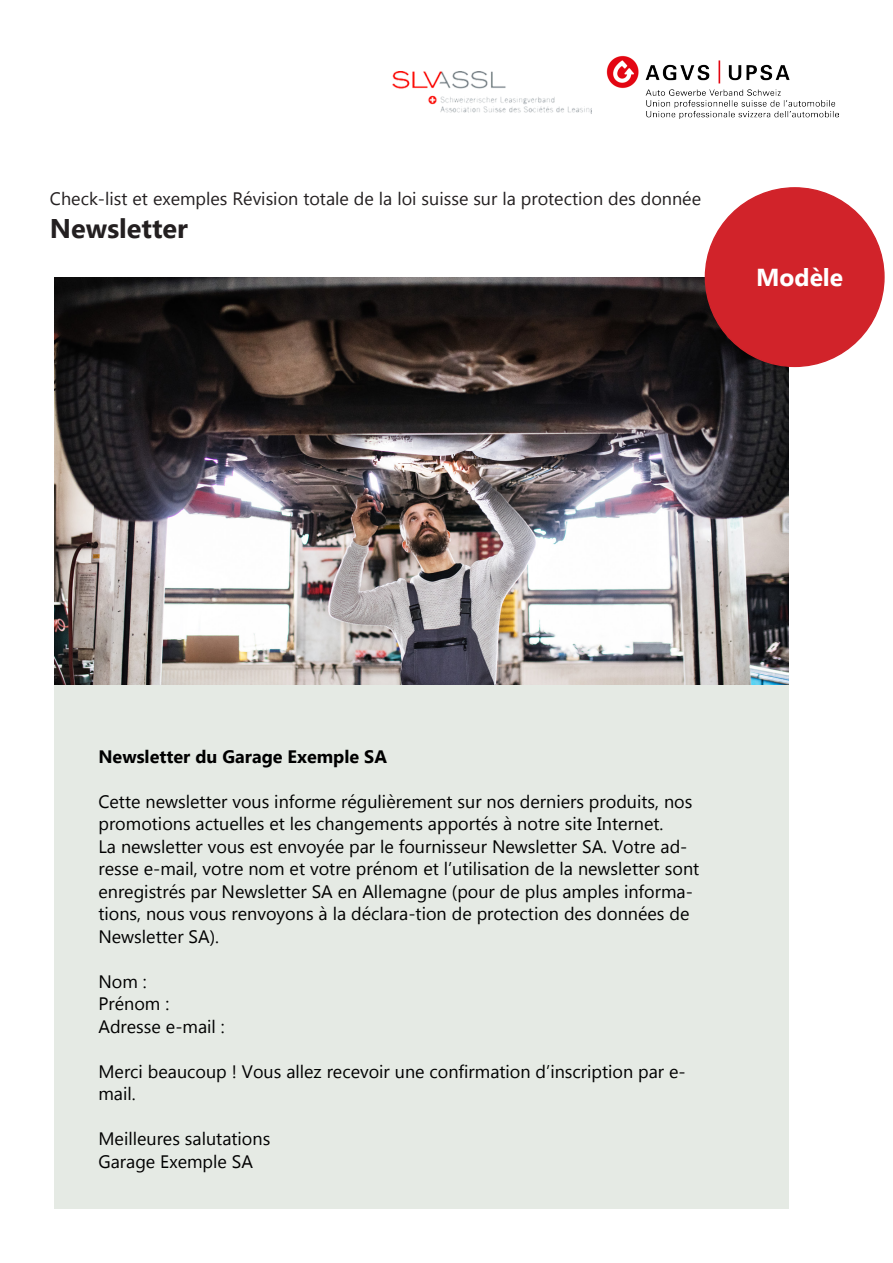
<style>
.page{position:relative;width:893px;height:1263px;background:#fff}
.page>*{position:absolute;margin:0;border:0;box-sizing:border-box;transform-origin:0 0}
.t1{font:700 27px "Microsoft New Tai Lue";color:#231f20}
.t2{font:700 24.45px "Microsoft New Tai Lue";color:#fff}
.t3{font:18px/22.5px "Microsoft New Tai Lue";color:#000}
.t4{font:18px "Microsoft New Tai Lue";color:#231f20}
.t5{font:700 18px "Microsoft New Tai Lue";color:#000}
</style>
<div class="page">
<div style="left:54px;top:685px;width:735px;height:524px;background:#e5eae4"></div>
<img style="left:606px;top:55px;width:233px;height:63px">
<img style="left:392px;top:71px;width:199px;height:43px">
<img style="left:54px;top:277px;width:735px;height:408px">
<div style="left:705px;top:188px;width:179px;height:178px;background:#d1232a;border-radius:50%"></div>
<p class="t4" style="left:50px;top:189px;width:653px">Check-list et exemples Révision totale de la loi suisse sur la protection des donnée</p>
<p class="t1" style="left:50px;top:213px;width:139px">Newsletter</p>
<p class="t2" style="left:756px;top:264px;width:89px">Modèle</p>
<p class="t5" style="left:98px;top:746px;width:290px">Newsletter du Garage Exemple SA</p>
<p class="t3" style="left:98px;top:791px;width:595px">Cette newsletter vous informe régulièrement sur nos derniers produits, nos promotions actuelles et les changements apportés à notre site Internet.</p>
<p class="t3" style="left:98px;top:836px;width:602px">La newsletter vous est envoyée par le fournisseur Newsletter SA. Votre ad&shy;resse e-mail, votre nom et votre prénom et l’utilisation de la newsletter sont enregistrés par Newsletter SA en Allemagne (pour de plus amples informa&shy;tions, nous vous renvoyons à la déclara-tion de protection des données de Newsletter SA).</p>
<p class="t3" style="left:98px;top:971px;width:50px">Nom :</p>
<p class="t3" style="left:98px;top:994px;width:72px">Prénom :</p>
<p class="t3" style="left:98px;top:1016px;width:128px">Adresse e-mail :</p>
<p class="t3" style="left:98px;top:1061px;width:589px">Merci beaucoup ! Vous allez recevoir une confirmation d’inscription par e&shy;mail.</p>
<p class="t3" style="left:98px;top:1129px;width:173px">Meilleures salutations</p>
<p class="t3" style="left:98px;top:1151px;width:156px">Garage Exemple SA</p>
</div>
